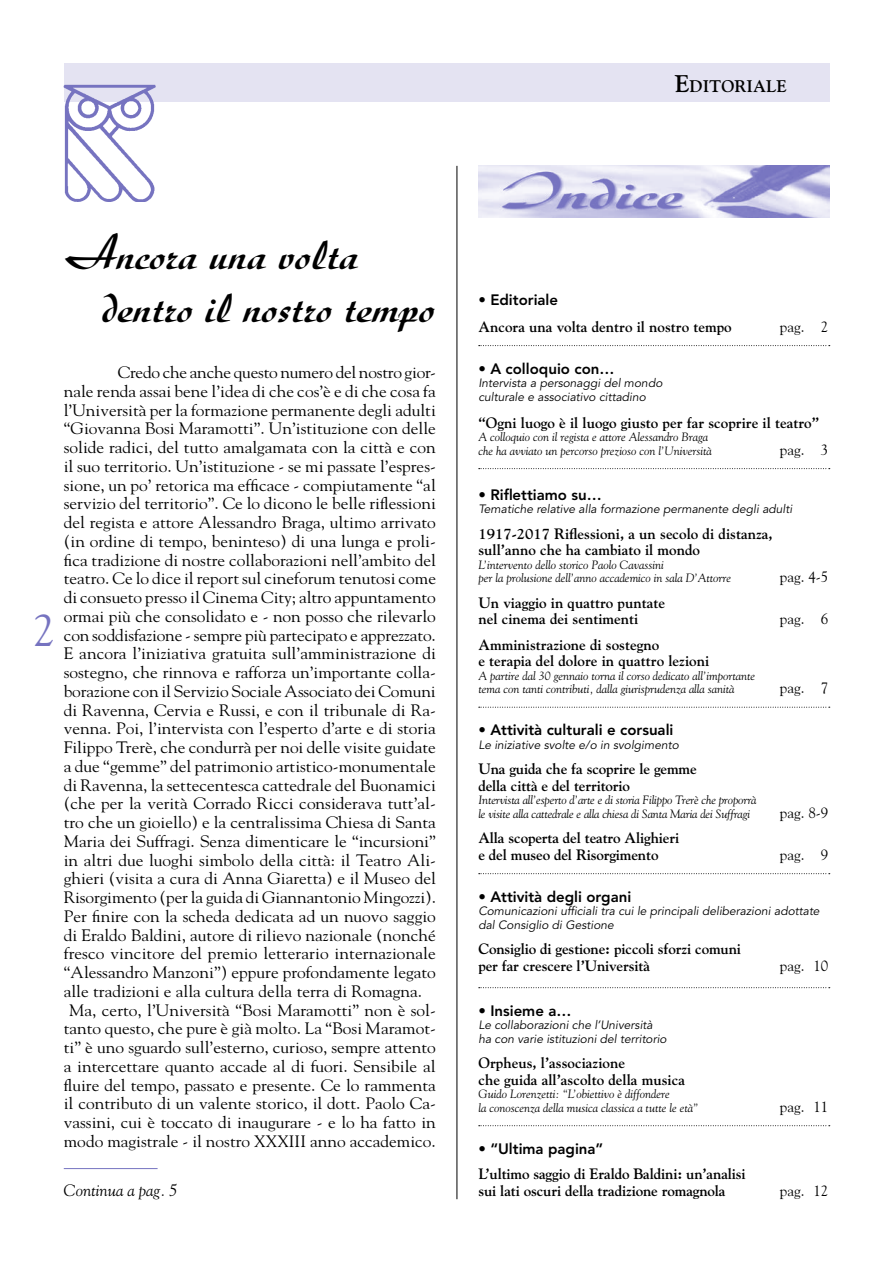
<style>
.page{position:relative;width:893px;height:1263px;background:#fff}
.page>*{position:absolute;margin:0;border:0;box-sizing:border-box;transform-origin:0 0}
.t1{font:700 48px/52.5px "Diskus LT Std";color:#000}
.t2{font:45px "Goudy Std";color:#7673c0}
.t3{font:700 16.8px "Goudy Std";color:#000}
.t4{font:16.5px "Goudy Std";color:#000;scale:1.05 1}
.t5{font:italic 16.5px "Goudy Std";color:#000}
.t6{font:700 15px/16.5px "Goudy Std";color:#000}
.t7{font:800 15px "Avenir LT Std";color:#000}
.t8{font:15px "Goudy Std";color:#000}
.t9{font:italic 12px/13.5px "Goudy Std";color:#000}
.t10{font:italic 12px/13.5px "Avenir LT Std";color:#000}
.s1{font-size:24px}
</style>
<div class="page">
<div style="left:64px;top:64px;width:765px;height:38px;background:#e4e3f2"></div>
<img style="left:64px;top:85px;width:92px;height:117px">
<hr style="left:457px;top:166px;width:1px;height:1033px;background:#000">
<img style="left:478px;top:166px;width:352px;height:51px">
<hr style="left:64px;top:1168px;width:94px;height:1px;background:#7673c0">
<svg style="left:479px;top:345px;width:351px;height:1px"></svg>
<svg style="left:479px;top:468px;width:351px;height:1px"></svg>
<svg style="left:479px;top:707px;width:351px;height:1px"></svg>
<svg style="left:479px;top:873px;width:351px;height:1px"></svg>
<svg style="left:479px;top:987px;width:351px;height:1px"></svg>
<svg style="left:479px;top:1125px;width:351px;height:1px"></svg>
<p class="t3" style="left:675px;top:76px;width:113px"><span class="s1">E</span>DITORIALE</p>
<h2 class="t2" style="left:33px;top:602px;width:24px">2</h2>
<h1 class="t1" style="left:102px;top:227px;width:335px;text-indent:-38px">Ancora una volta dentro il nostro tempo</h1>
<p class="t4" style="left:118px;top:362px;width:304px">Credo che anche questo numero del nostro gior-</p>
<p class="t4" style="left:64px;top:381px;width:356px">nale renda assai bene l’idea di che cos’è e di che cosa fa</p>
<p class="t4" style="left:64px;top:400px;width:356px">l’Università per la formazione permanente degli adulti</p>
<p class="t4" style="left:64px;top:418px;width:356px">“Giovanna Bosi Maramotti”. Un’istituzione con delle</p>
<p class="t4" style="left:64px;top:437px;width:356px">solide radici, del tutto amalgamata con la città e con</p>
<p class="t4" style="left:64px;top:456px;width:356px">il suo territorio. Un’istituzione - se mi passate l’espres-</p>
<p class="t4" style="left:64px;top:475px;width:356px">sione, un po’ retorica ma efficace - compiutamente “al</p>
<p class="t4" style="left:64px;top:493px;width:356px">servizio del territorio”. Ce lo dicono le belle riflessioni</p>
<p class="t4" style="left:64px;top:512px;width:356px">del regista e attore Alessandro Braga, ultimo arrivato</p>
<p class="t4" style="left:64px;top:531px;width:356px">(in ordine di tempo, beninteso) di una lunga e proli-</p>
<p class="t4" style="left:64px;top:550px;width:356px">fica tradizione di nostre collaborazioni nell’ambito del</p>
<p class="t4" style="left:64px;top:568px;width:356px">teatro. Ce lo dice il report sul cineforum tenutosi come</p>
<p class="t4" style="left:64px;top:587px;width:356px">di consueto presso il Cinema City; altro appuntamento</p>
<p class="t4" style="left:64px;top:606px;width:356px">ormai più che consolidato e - non posso che rilevarlo</p>
<p class="t4" style="left:64px;top:625px;width:356px">con soddisfazione - sempre più partecipato e apprezzato.</p>
<p class="t4" style="left:64px;top:643px;width:356px">E ancora l’iniziativa gratuita sull’amministrazione di</p>
<p class="t4" style="left:64px;top:662px;width:356px">sostegno, che rinnova e rafforza un’importante colla-</p>
<p class="t4" style="left:64px;top:681px;width:356px">borazione con il Servizio Sociale Associato dei Comuni</p>
<p class="t4" style="left:64px;top:700px;width:356px">di Ravenna, Cervia e Russi, e con il tribunale di Ra-</p>
<p class="t4" style="left:64px;top:718px;width:356px">venna. Poi, l’intervista con l’esperto d’arte e di storia</p>
<p class="t4" style="left:64px;top:737px;width:356px">Filippo Trerè, che condurrà per noi delle visite guidate</p>
<p class="t4" style="left:64px;top:756px;width:356px">a due “gemme” del patrimonio artistico-monumentale</p>
<p class="t4" style="left:64px;top:775px;width:356px">di Ravenna, la settecentesca cattedrale del Buonamici</p>
<p class="t4" style="left:64px;top:793px;width:356px">(che per la verità Corrado Ricci considerava tutt’al-</p>
<p class="t4" style="left:64px;top:812px;width:356px">tro che un gioiello) e la centralissima Chiesa di Santa</p>
<p class="t4" style="left:64px;top:831px;width:356px">Maria dei Suffragi. Senza dimenticare le “incursioni”</p>
<p class="t4" style="left:64px;top:850px;width:356px">in altri due luoghi simbolo della città: il Teatro Ali-</p>
<p class="t4" style="left:64px;top:868px;width:356px">ghieri (visita a cura di Anna Giaretta) e il Museo del</p>
<p class="t4" style="left:64px;top:887px;width:356px">Risorgimento (per la guida di Giannantonio Mingozzi).</p>
<p class="t4" style="left:64px;top:906px;width:356px">Per finire con la scheda dedicata ad un nuovo saggio</p>
<p class="t4" style="left:64px;top:925px;width:356px">di Eraldo Baldini, autore di rilievo nazionale (nonché</p>
<p class="t4" style="left:64px;top:943px;width:356px">fresco vincitore del premio letterario internazionale</p>
<p class="t4" style="left:64px;top:962px;width:356px">“Alessandro Manzoni”) eppure profondamente legato</p>
<p class="t4" style="left:64px;top:981px;width:343px">alle tradizioni e alla cultura della terra di Romagna.</p>
<p class="t4" style="left:69px;top:1000px;width:351px">Ma, certo, l’Università “Bosi Maramotti” non è sol-</p>
<p class="t4" style="left:64px;top:1018px;width:356px">tanto questo, che pure è già molto. La “Bosi Maramot-</p>
<p class="t4" style="left:64px;top:1037px;width:356px">ti” è uno sguardo sull’esterno, curioso, sempre attento</p>
<p class="t4" style="left:64px;top:1056px;width:356px">a intercettare quanto accade al di fuori. Sensibile al</p>
<p class="t4" style="left:64px;top:1075px;width:356px">fluire del tempo, passato e presente. Ce lo rammenta</p>
<p class="t4" style="left:64px;top:1093px;width:356px">il contributo di un valente storico, il dott. Paolo Ca-</p>
<p class="t4" style="left:64px;top:1112px;width:356px">vassini, cui è toccato di inaugurare - e lo ha fatto in</p>
<p class="t4" style="left:64px;top:1131px;width:356px">modo magistrale - il nostro XXXIII anno accademico.</p>
<p class="t5" style="left:64px;top:1181px;width:116px">Continua a pag. 5</p>
<p class="t7" style="left:478px;top:291px;width:81px">• Editoriale</p>
<p class="t6" style="left:478px;top:318px;width:255px">Ancora una volta dentro il nostro tempo</p>
<p class="t8" style="left:780px;top:317px;width:50px">pag. 2</p>
<p class="t7" style="left:478px;top:360px;width:138px">• A colloquio con…</p>
<p class="t10" style="left:478px;top:377px;width:186px">Intervista a personaggi del mondo culturale e associativo cittadino</p>
<p class="t6" style="left:478px;top:414px;width:342px">“Ogni luogo è il luogo giusto per far scoprire il teatro”</p>
<p class="t9" style="left:478px;top:430px;width:235px">A colloquio con il regista e attore Alessandro Braga che ha avviato un percorso prezioso con l’Università</p>
<p class="t8" style="left:780px;top:440px;width:50px">pag. 3</p>
<p class="t7" style="left:478px;top:486px;width:125px">• Riflettiamo su…</p>
<p class="t10" style="left:478px;top:503px;width:315px">Tematiche relative alla formazione permanente degli adulti</p>
<p class="t6" style="left:478px;top:525px;width:296px">1917-2017 Riflessioni, a un secolo di distanza, sull’anno che ha cambiato il mondo</p>
<p class="t9" style="left:478px;top:558px;width:254px">L’intervento dello storico Paolo Cavassini<br>per la prolusione dell’anno accademico in sala D’Attorre</p>
<p class="t8" style="left:780px;top:568px;width:50px">pag. 4-5</p>
<p class="t6" style="left:478px;top:594px;width:188px">Un viaggio in quattro puntate nel cinema dei sentimenti</p>
<p class="t8" style="left:780px;top:610px;width:50px">pag. 6</p>
<p class="t6" style="left:478px;top:636px;width:232px">Amministrazione di sostegno<br>e terapia del dolore in quattro lezioni</p>
<p class="t9" style="left:478px;top:669px;width:278px">A partire dal 30 gennaio torna il corso dedicato all’importante tema con tanti contributi, dalla giurisprudenza alla sanità</p>
<p class="t8" style="left:780px;top:679px;width:50px">pag. 7</p>
<p class="t7" style="left:478px;top:721px;width:197px">• Attività culturali e corsuali</p>
<p class="t10" style="left:478px;top:738px;width:202px">Le iniziative svolte e/o in svolgimento</p>
<p class="t6" style="left:478px;top:761px;width:220px">Una guida che fa scoprire le gemme della città e del territorio</p>
<p class="t9" style="left:478px;top:793px;width:280px">Intervista all’esperto d’arte e di storia Filippo Trerè che proporrà le visite alla cattedrale e alla chiesa di Santa Maria dei Suffragi</p>
<p class="t8" style="left:780px;top:803px;width:50px">pag. 8-9</p>
<p class="t6" style="left:478px;top:830px;width:202px">Alla scoperta del teatro Alighieri e del museo del Risorgimento</p>
<p class="t8" style="left:780px;top:845px;width:50px">pag. 9</p>
<p class="t7" style="left:478px;top:888px;width:154px">• Attività degli organi</p>
<p class="t10" style="left:478px;top:905px;width:343px">Comunicazioni ufficiali tra cui le principali deliberazioni adottate dal Consiglio di Gestione</p>
<p class="t6" style="left:478px;top:941px;width:264px">Consiglio di gestione: piccoli sforzi comuni per far crescere l’Università</p>
<p class="t8" style="left:780px;top:956px;width:50px">pag. 10</p>
<p class="t7" style="left:478px;top:1002px;width:95px">• Insieme a…</p>
<p class="t10" style="left:478px;top:1019px;width:190px">Le collaborazioni che l’Università ha con varie istituzioni del territorio</p>
<p class="t6" style="left:478px;top:1055px;width:208px">Orpheus, l’associazione<br>che guida all’ascolto della musica</p>
<p class="t9" style="left:478px;top:1087px;width:221px">Guido Lorenzetti: “L’obiettivo è diffondere<br>la conoscenza della musica classica a tutte le età”</p>
<p class="t8" style="left:780px;top:1097px;width:50px">pag. 11</p>
<p class="t7" style="left:478px;top:1140px;width:127px">• “Ultima pagina”</p>
<p class="t6" style="left:478px;top:1166px;width:269px">L’ultimo saggio di Eraldo Baldini: un’analisi sui lati oscuri della tradizione romagnola</p>
<p class="t8" style="left:780px;top:1181px;width:50px">pag. 12</p>
</div>
